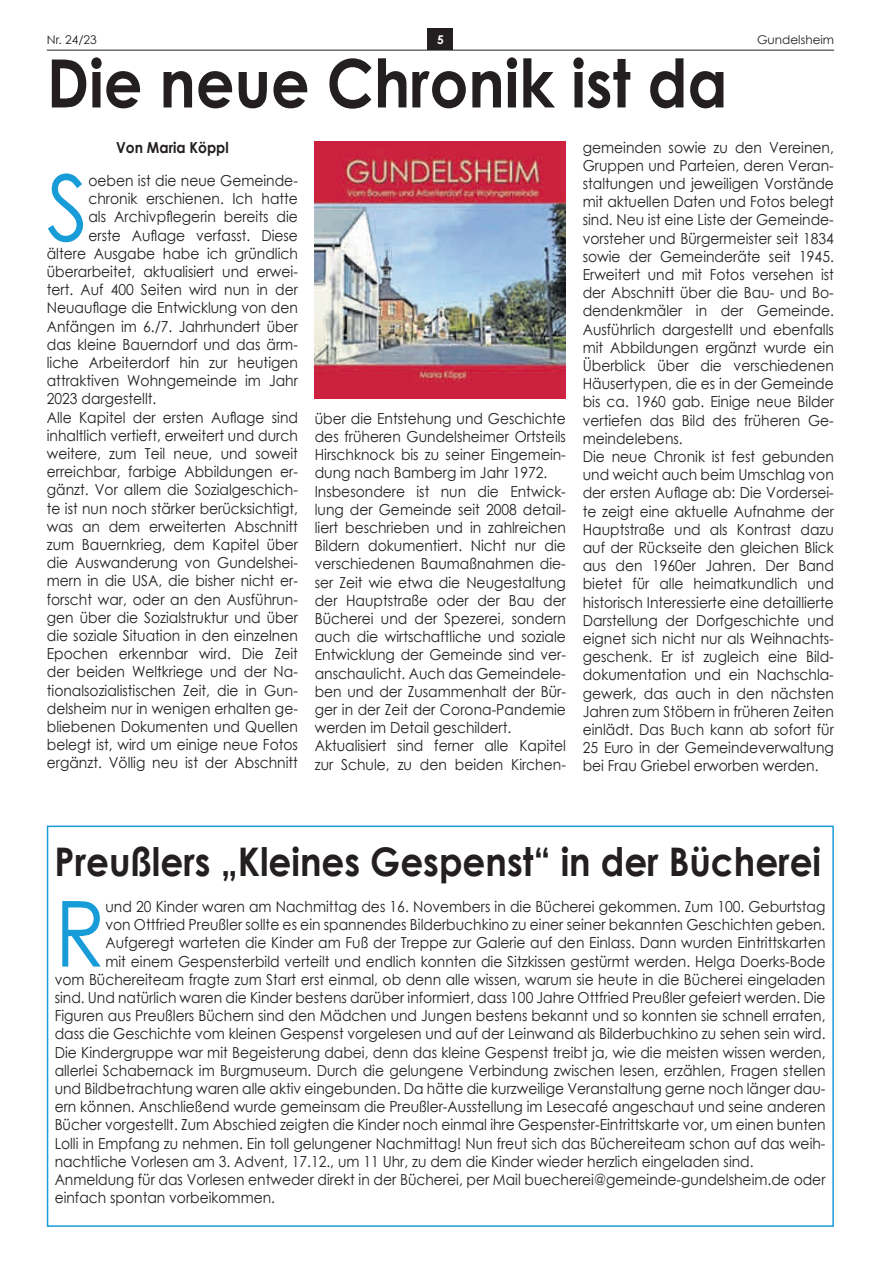
<style>
.page{position:relative;width:881px;height:1263px;background:#fff}
.page>*{position:absolute;margin:0;border:0;box-sizing:border-box;transform-origin:0 0}
.t1{font:91.2px "Century Gothic";color:#189cd8;scale:.92 1}
.t2{font:700 66.75px "Century Gothic";color:#231f20;scale:.91 1}
.t3{font:700 39.45px "Century Gothic";color:#231f20;scale:.91 1}
.t4{font:15.15px/18.1px "Century Gothic";color:#231f20;scale:.92 1}
.t5{font:700 15.15px "Century Gothic";color:#231f20;scale:.92 1}
.t6{font:12px "Century Gothic";color:#231f20}
.t7{font:700 12px "Century Gothic";color:#fff}
</style>
<div class="page">
<div style="left:427px;top:29px;width:26px;height:21px;background:#231f20"></div>
<hr style="left:47px;top:50px;width:786px;height:1px;background:#231f20">
<img style="left:314px;top:141px;width:251px;height:258px">
<p class="t6" style="left:47px;top:32px;width:52px">Nr. 24/23</p>
<p class="t7" style="left:437px;top:32px;width:8px">5</p>
<p class="t6" style="left:756px;top:32px;width:78px">Gundelsheim</p>
<h2 class="t2" style="left:47px;top:33px;width:749px">die neue chronik ist da</h2>
<p class="t5" style="left:116px;top:136px;width:124px">von Maria Köppl</p>
<h1 class="t1" style="left:47px;top:144px;width:47px">s</h1>
<p class="t4" style="left:88px;top:171px;width:229px">oeben ist die neue Gemeinde-</p>
<p class="t4" style="left:88px;top:189px;width:229px">chronik erschienen. ich hatte</p>
<p class="t4" style="left:88px;top:208px;width:229px">als Archivpflegerin bereits die</p>
<p class="t4" style="left:88px;top:226px;width:229px">erste Auflage verfasst. Diese</p>
<p class="t4" style="left:47px;top:244px;width:274px">ältere ausgabe habe ich gründlich</p>
<p class="t4" style="left:47px;top:262px;width:274px">überarbeitet, aktualisiert und erwei-</p>
<p class="t4" style="left:47px;top:280px;width:275px">tert. auf 400 seiten wird nun in der</p>
<p class="t4" style="left:47px;top:299px;width:274px">Neuauflage die Entwicklung von den</p>
<p class="t4" style="left:47px;top:317px;width:275px">anfängen im 6./7. Jahrhundert über</p>
<p class="t4" style="left:47px;top:335px;width:274px">das kleine Bauerndorf und das ärm-</p>
<p class="t4" style="left:47px;top:353px;width:274px">liche arbeiterdorf hin zur heutigen</p>
<p class="t4" style="left:47px;top:371px;width:275px">attraktiven Wohngemeinde im Jahr</p>
<p class="t4" style="left:47px;top:390px;width:121px">2023 dargestellt.</p>
<p class="t4" style="left:47px;top:408px;width:274px">Alle Kapitel der ersten Auflage sind</p>
<p class="t4" style="left:47px;top:426px;width:274px">inhaltlich vertieft, erweitert und durch</p>
<p class="t4" style="left:47px;top:444px;width:274px">weitere, zum teil neue, und soweit</p>
<p class="t4" style="left:47px;top:462px;width:274px">erreichbar, farbige abbildungen er-</p>
<p class="t4" style="left:47px;top:481px;width:274px">gänzt. vor allem die sozialgeschich-</p>
<p class="t4" style="left:47px;top:499px;width:274px">te ist nun noch stärker berücksichtigt,</p>
<p class="t4" style="left:47px;top:517px;width:274px">was an dem erweiterten abschnitt</p>
<p class="t4" style="left:47px;top:535px;width:275px">zum Bauernkrieg, dem kapitel über</p>
<p class="t4" style="left:47px;top:553px;width:274px">die auswanderung von Gundelshei-</p>
<p class="t4" style="left:47px;top:572px;width:274px">mern in die usa, die bisher nicht er-</p>
<p class="t4" style="left:47px;top:590px;width:274px">forscht war, oder an den ausführun-</p>
<p class="t4" style="left:47px;top:608px;width:275px">gen über die sozialstruktur und über</p>
<p class="t4" style="left:47px;top:626px;width:274px">die soziale situation in den einzelnen</p>
<p class="t4" style="left:47px;top:644px;width:274px">epochen erkennbar wird. die zeit</p>
<p class="t4" style="left:47px;top:663px;width:274px">der beiden Weltkriege und der na-</p>
<p class="t4" style="left:47px;top:681px;width:274px">tionalsozialistischen zeit, die in Gun-</p>
<p class="t4" style="left:47px;top:699px;width:274px">delsheim nur in wenigen erhalten ge-</p>
<p class="t4" style="left:47px;top:717px;width:274px">bliebenen dokumenten und Quellen</p>
<p class="t4" style="left:47px;top:735px;width:274px">belegt ist, wird um einige neue Fotos</p>
<p class="t4" style="left:47px;top:754px;width:274px">ergänzt. völlig neu ist der abschnitt</p>
<p class="t4" style="left:314px;top:409px;width:275px">über die entstehung und Geschichte des früheren Gundelsheimer Ortsteils hirschknock bis zu seiner eingemein&shy;dung nach Bamberg im Jahr 1972. insbesondere ist nun die entwick&shy;lung der Gemeinde seit 2008 detail&shy;liert beschrieben und in zahlreichen Bildern dokumentiert. nicht nur die verschiedenen Baumaßnahmen die&shy;ser zeit wie etwa die neugestaltung der hauptstraße oder der Bau der Bücherei und der spezerei, sondern auch die wirtschaftliche und soziale entwicklung der Gemeinde sind ver&shy;anschaulicht. auch das Gemeindele&shy;ben und der zusammenhalt der Bür&shy;ger in der zeit der Corona-pandemie werden im detail geschildert. aktualisiert sind ferner alle kapitel zur schule, zu den beiden kirchen-</p>
<p class="t4" style="left:582px;top:138px;width:275px">gemeinden sowie zu den vereinen, Gruppen und parteien, deren veran&shy;staltungen und jeweiligen vorstände mit aktuellen daten und Fotos belegt sind. neu ist eine liste der Gemeinde&shy;vorsteher und Bürgermeister seit 1834 sowie der Gemeinderäte seit 1945. erweitert und mit Fotos versehen ist der abschnitt über die Bau- und Bo&shy;dendenkmäler in der Gemeinde. ausführlich dargestellt und ebenfalls mit abbildungen ergänzt wurde ein überblick über die verschiedenen häusertypen, die es in der Gemeinde bis ca. 1960 gab. einige neue Bilder vertiefen das Bild des früheren Ge&shy;meindelebens.<br>die neue Chronik ist fest gebunden und weicht auch beim umschlag von der ersten Auflage ab: Die Vordersei&shy;te zeigt eine aktuelle aufnahme der hauptstraße und als kontrast dazu auf der rückseite den gleichen Blick aus den 1960er Jahren. der Band bietet für alle heimatkundlich und historisch interessierte eine detaillierte darstellung der dorfgeschichte und eignet sich nicht nur als Weihnachts&shy;geschenk. er ist zugleich eine Bild&shy;dokumentation und ein nachschla&shy;gewerk, das auch in den nächsten Jahren zum stöbern in früheren zeiten einlädt. das Buch kann ab sofort für 25 euro in der Gemeindeverwaltung bei Frau Griebel erworben werden.</p>
<h3 class="t3" style="left:55px;top:831px;width:843px">Preußlers „Kleines Gespenst“ in der bücherei</h3>
<h1 class="t1" style="left:55px;top:870px;width:57px">r</h1>
<p class="t4" style="left:105px;top:897px;width:783px">und 20 kinder waren am nachmittag des 16. novembers in die Bücherei gekommen. zum 100. Geburtstag</p>
<p class="t4" style="left:105px;top:915px;width:783px">von Ottfried preußler sollte es ein spannendes Bilderbuchkino zu einer seiner bekannten Geschichten geben.</p>
<p class="t4" style="left:105px;top:933px;width:783px">aufgeregt warteten die kinder am Fuß der treppe zur Galerie auf den einlass. dann wurden eintrittskarten</p>
<p class="t4" style="left:105px;top:952px;width:783px">mit einem Gespensterbild verteilt und endlich konnten die sitzkissen gestürmt werden. helga doerks-Bode</p>
<p class="t4" style="left:55px;top:970px;width:839px">vom Büchereiteam fragte zum start erst einmal, ob denn alle wissen, warum sie heute in die Bücherei eingeladen</p>
<p class="t4" style="left:55px;top:988px;width:839px">sind. und natürlich waren die kinder bestens darüber informiert, dass 100 Jahre Ottfried preußler gefeiert werden. die</p>
<p class="t4" style="left:55px;top:1006px;width:839px">Figuren aus preußlers Büchern sind den mädchen und Jungen bestens bekannt und so konnten sie schnell erraten,</p>
<p class="t4" style="left:55px;top:1024px;width:839px">dass die Geschichte vom kleinen Gespenst vorgelesen und auf der leinwand als Bilderbuchkino zu sehen sein wird.</p>
<p class="t4" style="left:55px;top:1043px;width:839px">die kindergruppe war mit Begeisterung dabei, denn das kleine Gespenst treibt ja, wie die meisten wissen werden,</p>
<p class="t4" style="left:55px;top:1061px;width:839px">allerlei schabernack im Burgmuseum. durch die gelungene verbindung zwischen lesen, erzählen, Fragen stellen</p>
<p class="t4" style="left:55px;top:1079px;width:839px">und Bildbetrachtung waren alle aktiv eingebunden. da hätte die kurzweilige veranstaltung gerne noch länger dau-</p>
<p class="t4" style="left:55px;top:1097px;width:839px">ern können. anschließend wurde gemeinsam die preußler-ausstellung im lesecafé angeschaut und seine anderen</p>
<p class="t4" style="left:55px;top:1115px;width:839px">Bücher vorgestellt. zum abschied zeigten die kinder noch einmal ihre Gespenster-eintrittskarte vor, um einen bunten</p>
<p class="t4" style="left:55px;top:1134px;width:839px">lolli in empfang zu nehmen. ein toll gelungener nachmittag! nun freut sich das Büchereiteam schon auf das weih-</p>
<p class="t4" style="left:55px;top:1152px;width:761px">nachtliche vorlesen am 3. advent, 17.12., um 11 uhr, zu dem die kinder wieder herzlich eingeladen sind.</p>
<p class="t4" style="left:55px;top:1170px;width:839px">anmeldung für das vorlesen entweder direkt in der Bücherei, per mail buecherei@gemeinde-gundelsheim.de oder</p>
<p class="t4" style="left:55px;top:1188px;width:241px">einfach spontan vorbeikommen.</p>
</div>
